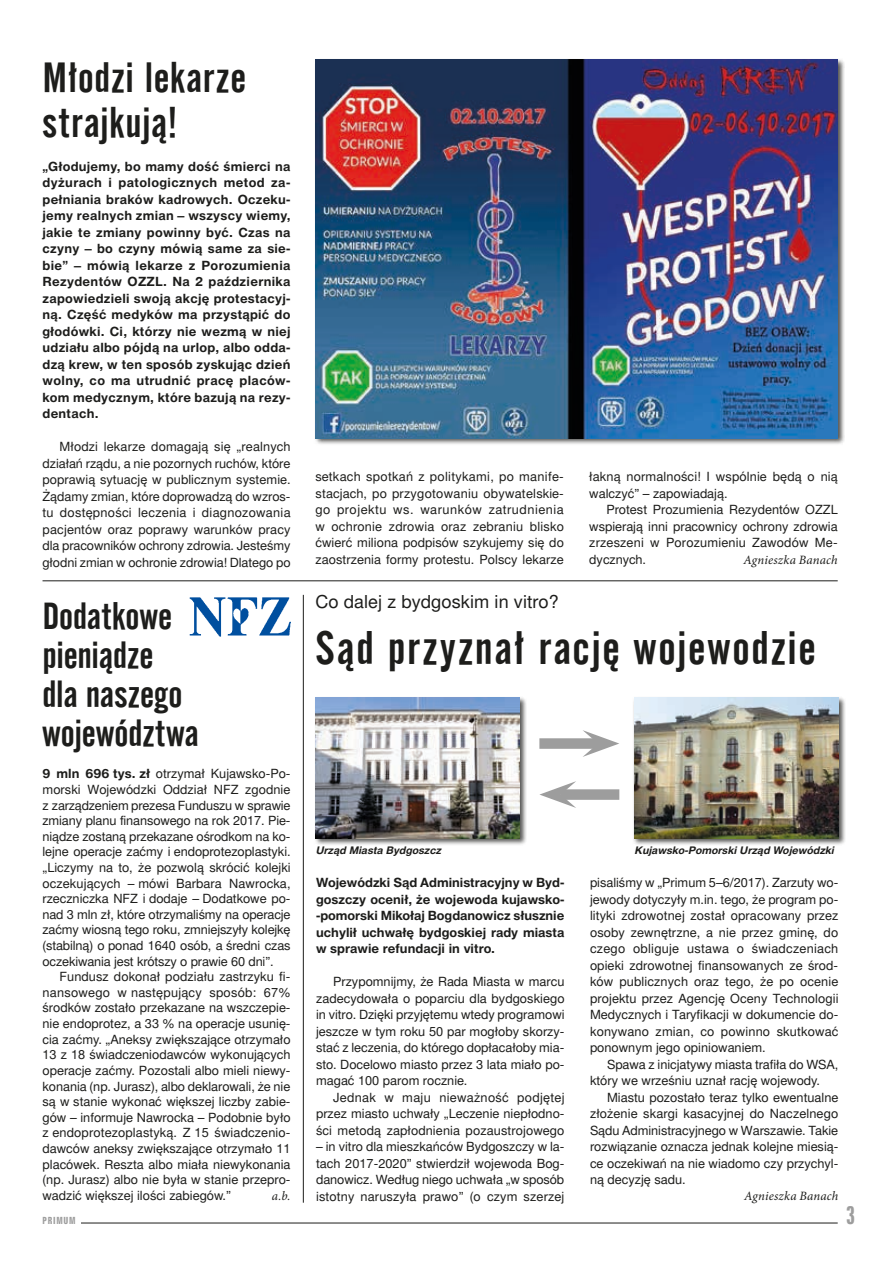
<style>
.page{position:relative;width:893px;height:1263px;background:#fff}
.page>*{position:absolute;margin:0;border:0;box-sizing:border-box;transform-origin:0 0}
.t1{font:46.5px "Alternate Gothic No 2 EU Normal";letter-spacing:.035em;color:#1d1d1b;scale:1.05 1}
.t2{font:42px/45px "Alternate Gothic No 2 EU Normal";letter-spacing:.02em;color:#1d1d1b;scale:1.05 1}
.t3{font:37.5px/39px "Alternate Gothic No 2 EU Normal";color:#1d1d1b;scale:1.05 1}
.t4{font:23.1px "Zurich Bd X Cn PL";color:#9d9d9d;scale:.82 1}
.t5{font:18px "Switzer EFN";letter-spacing:.005em;color:#1d1d1b}
.t6{font:12.75px/16.5px "Switzer EFN";color:#1d1d1b;text-align:justify}
.t7{font:700 12.75px/16.5px "Switzer EFN";letter-spacing:.02em;color:#1d1d1b;text-align:justify}
.t8{font:italic 12.75px "Minion Pro";letter-spacing:.015em;color:#1d1d1b}
.t9{font:italic 700 10.5px "Switzer EFN";color:#1d1d1b}
.t10{font:9px "Zurich Bd X Cn PL";letter-spacing:.08em;color:#9d9d9d}
.s1{font-weight:700}
</style>
<div class="page">
<hr style="left:43px;top:1223px;width:795px;height:1px;background:#1d1d1b">
<div style="left:43px;top:1216px;width:38px;height:9px;background:#fff"></div>
<div style="left:314px;top:58px;width:531px;height:388px;background:#1d1d1b;opacity:.75"></div>
<img style="left:315px;top:60px;width:523px;height:378px">
<img style="left:190px;top:598px;width:101px;height:38px">
<div style="left:633px;top:696px;width:213px;height:150px;background:#1d1d1b;opacity:.75"></div>
<img style="left:634px;top:698px;width:204px;height:140px">
<hr style="left:43px;top:580px;width:795px;height:1px;background:#1d1d1b">
<hr style="left:303px;top:595px;width:1px;height:608px;background:#1d1d1b">
<div style="left:314px;top:696px;width:213px;height:150px;background:#1d1d1b;opacity:.75"></div>
<img style="left:315px;top:698px;width:204px;height:140px">
<div style="left:539px;top:738px;width:59px;height:11px;background:#9d9d9d"></div>
<svg style="left:582px;top:730px;width:37px;height:27px"></svg>
<div style="left:561px;top:789px;width:58px;height:11px;background:#9d9d9d"></div>
<svg style="left:539px;top:781px;width:37px;height:27px"></svg>
<h2 class="t2" style="left:43px;top:56px;width:195px">Młodzi lekarze strajkują!</h2>
<p class="t7" style="left:43px;top:158px;width:250px">„Głodujemy, bo mamy dość śmierci na dyżurach i patologicznych metod za&shy;pełniania braków kadrowych. Oczeku&shy;jemy realnych zmian – wszyscy wiemy, jakie te zmiany powinny być. Czas na czyny – bo czyny mówią same za sie&shy;bie” – mówią lekarze z Porozumienia Rezydentów OZZL</p>
<p class="t7" style="left:43px;top:273px;width:250px;text-indent:121px">. Na 2 października zapowiedzieli swoją akcję protestacyj&shy;ną. Część medyków ma przystąpić do głodówki. Ci, którzy nie wezmą w niej udziału albo pójdą na urlop, albo odda&shy;dzą krew, w ten sposób zyskując dzień wolny, co ma utrudnić pracę placów&shy;kom medycznym, które bazują na rezy&shy;dentach.</p>
<p class="t6" style="left:43px;top:439px;width:250px;text-indent:17px">Młodzi lekarze domagają się „realnych działań rządu, a nie pozornych ruchów, które poprawią sytuację w publicznym systemie.<br>Żądamy zmian, które doprowadzą do wzros&shy;tu dostępności leczenia i diagnozowania pacjentów oraz poprawy warunków pracy dla pracowników ochrony zdrowia. Jesteśmy głodni zmian w ochronie zdrowia! Dlatego po</p>
<h3 class="t3" style="left:43px;top:597px;width:150px">Dodatkowe pieniądze<br>dla naszego województwa</h3>
<p class="t6" style="left:43px;top:766px;width:250px;line-height:15.6px"><span class="s1">9 mln 696 tys. zł</span> otrzymał Kujawsko-Po&shy;morski Wojewódzki Oddział NFZ zgodnie z zarządzeniem prezesa Funduszu w sprawie zmiany planu finansowego na rok 2017. Pie&shy;niądze zostaną przekazane ośrodkom na ko&shy;lejne operacje zaćmy i endoprotezoplastyki. „Liczymy na to, że pozwolą skrócić kolejki oczekujących – mówi Barbara Nawrocka, rzeczniczka NFZ i dodaje – Dodatkowe po&shy;nad 3 mln zł, które otrzymaliśmy na operacje zaćmy wiosną tego roku, zmniejszyły kolejkę (stabilną) o ponad 1640 osób, a średni czas oczekiwania jest krótszy o prawie 60 dni”.</p>
<p class="t6" style="left:43px;top:969px;width:250px;line-height:15.6px;text-indent:17px">Fundusz dokonał podziału zastrzyku fi&shy;nansowego w następujący sposób: 67% środków zostało przekazane na wszczepie&shy;nie endoprotez, a 33 % na operacje usunię&shy;cia zaćmy. „Aneksy zwiększające otrzymało 13 z 18 świadczeniodawców wykonujących operacje zaćmy. Pozostali albo mieli niewy&shy;konania (np. Jurasz), albo deklarowali, że nie są w stanie wykonać większej liczby zabie&shy;gów – informuje Nawrocka – Podobnie było z endoprotezoplastyką. Z 15 świadczenio&shy;dawców aneksy zwiększające otrzymało 11 placówek. Reszta albo miała niewykonania (np. Jurasz) albo nie była w stanie przepro&shy;wadzić większej ilości zabiegów.”</p>
<p class="t8" style="left:272px;top:1187px;width:20px">a.b.</p>
<p class="t6" style="left:315px;top:469px;width:250px">setkach spotkań z politykami, po manife&shy;stacjach, po przygotowaniu obywatelskie&shy;go projektu ws. warunków zatrudnienia w ochronie zdrowia oraz zebraniu blisko ćwierć miliona podpisów szykujemy się do zaostrzenia formy protestu. Polscy lekarze</p>
<p class="t6" style="left:589px;top:469px;width:250px">łakną normalności! I wspólnie będą o nią walczyć” – zapowiadają.</p>
<p class="t6" style="left:589px;top:502px;width:250px;text-indent:17px">Protest Prozumienia Rezydentów OZZL wspierają inni pracownicy ochrony zdrowia zrzeszeni w Porozumieniu Zawodów Me&shy;dycznych.</p>
<p class="t8" style="left:744px;top:551px;width:96px">Agnieszka Banach</p>
<h3 class="t5" style="left:315px;top:591px;width:245px">Co dalej z bydgoskim in vitro?</h3>
<h1 class="t1" style="left:315px;top:622px;width:478px">Sąd przyznał rację wojewodzie</h1>
<p class="t9" style="left:316px;top:843px;width:127px">Urząd Miasta Bydgoszcz</p>
<p class="t9" style="left:635px;top:843px;width:201px">Kujawsko-Pomorski Urząd Wojewódzki</p>
<p class="t7" style="left:316px;top:875px;width:250px">Wojewódzki Sąd Administracyjny w Byd&shy;goszczy ocenił, że wojewoda kujawsko--pomorski Mikołaj Bogdanowicz słusznie uchylił uchwałę bydgoskiej rady miasta w sprawie refundacji in vitro.</p>
<p class="t6" style="left:316px;top:974px;width:250px;text-indent:17px">Przypomnijmy, że Rada Miasta w marcu zadecydowała o poparciu dla bydgoskiego in vitro. Dzięki przyjętemu wtedy programowi jeszcze w tym roku 50 par mogłoby skorzy&shy;stać z leczenia, do którego dopłacałoby mia&shy;sto. Docelowo miasto przez 3 lata miało po&shy;magać 100 parom rocznie.</p>
<p class="t6" style="left:316px;top:1089px;width:250px;text-indent:17px">Jednak w maju nieważność podjętej przez miasto uchwały „Leczenie niepłodno&shy;ści metodą zapłodnienia pozaustrojowego</p>
<p class="t6" style="left:316px;top:1139px;width:250px">– in vitro dla mieszkańców Bydgoszczy w la&shy;tach 2017-2020” stwierdził wojewoda Bog&shy;danowicz. Według niego uchwała „w sposób istotny naruszyła prawo” (o czym szerzej</p>
<p class="t6" style="left:590px;top:875px;width:250px">pisaliśmy w „Primum 5–6/2017). Zarzuty wo&shy;jewody dotyczyły m.in. tego, że program po&shy;lityki zdrowotnej został opracowany przez osoby zewnętrzne, a nie przez gminę, do czego obliguje ustawa o świadczeniach opieki zdrowotnej finansowanych ze środ&shy;ków publicznych oraz tego, że po ocenie projektu przez Agencję Oceny Technologii Medycznych i Taryfikacji w dokumencie do&shy;konywano zmian, co powinno skutkować ponownym jego opiniowaniem.</p>
<p class="t6" style="left:590px;top:1056px;width:250px;text-indent:17px">Spawa z inicjatywy miasta trafiła do WSA, który we wrześniu uznał rację wojewody.</p>
<p class="t6" style="left:590px;top:1089px;width:250px;text-indent:17px">Miastu pozostało teraz tylko ewentualne złożenie skargi kasacyjnej do Naczelnego Sądu Administracyjnego w Warszawie. Takie rozwiązanie oznacza jednak kolejne miesią&shy;ce oczekiwań na nie wiadomo czy przychyl&shy;ną decyzję sadu.</p>
<p class="t8" style="left:744px;top:1187px;width:96px">Agnieszka Banach</p>
<p class="t10" style="left:43px;top:1214px;width:35px">PRIMUM</p>
<h3 class="t4" style="left:846px;top:1200px;width:13px">3</h3>
</div>
